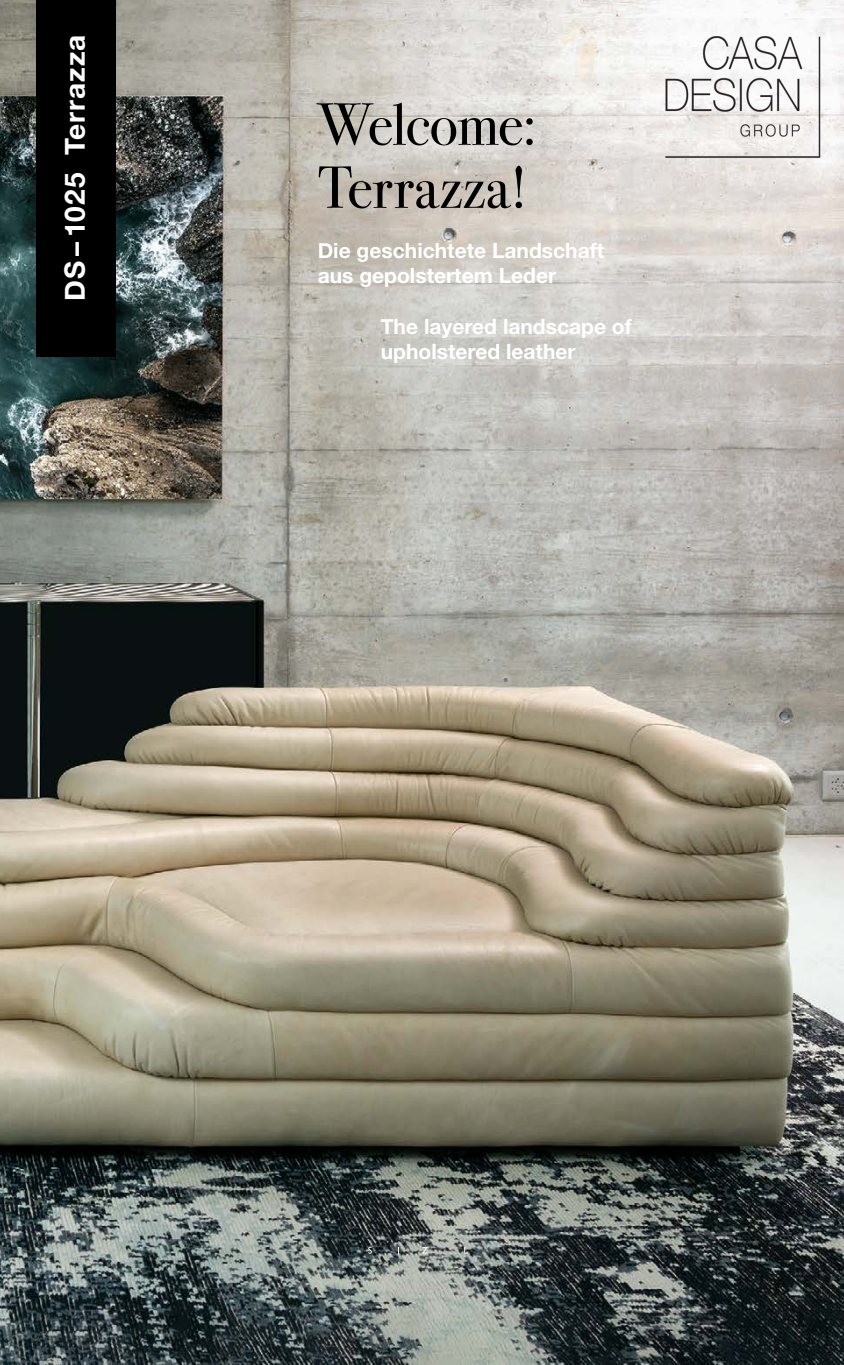
<style>
.page{position:relative;width:844px;height:1365px;background:#fff}
.page>*{position:absolute;margin:0;border:0;box-sizing:border-box;transform-origin:0 0}
.Headline-coverpage-34pt{font:59.5px/63px "Bodoni Svty Two ITCTT";letter-spacing:-.01em;color:#000}
.Label-16pt{font:700 28px "Helvetica Neue";letter-spacing:.035em;color:#fff}
.sub-coverpage{font:700 21px/25.2px "Helvetica Neue";color:#fff}
</style>
<div class="page">
<img style="left:0;top:0;width:843px;height:1364px">
<div style="left:36px;top:0;width:79px;height:357px;background:#000"></div>
<svg style="left:368px;top:1246px;width:4px;height:7px"></svg>
<svg style="left:422px;top:1246px;width:6px;height:7px"></svg>
<svg style="left:464px;top:1246px;width:4px;height:7px"></svg>
<img style="left:651px;top:17px;width:181px;height:157px">
<p class="Label-16pt" style="left:53px;top:300px;width:267px;rotate:-90deg">DS – 1025 Terrazza</p>
<p class="Headline-coverpage-34pt" style="left:317px;top:87px;width:221px">Welcome:<br>Terrazza!</p>
<p class="sub-coverpage" style="left:317px;top:239px;width:288px">Die geschichtete Landschaft aus gepolstertem Leder</p>
<p class="sub-coverpage" style="left:380px;top:314px;width:252px">The layered landscape of upholstered leather</p>
</div>
